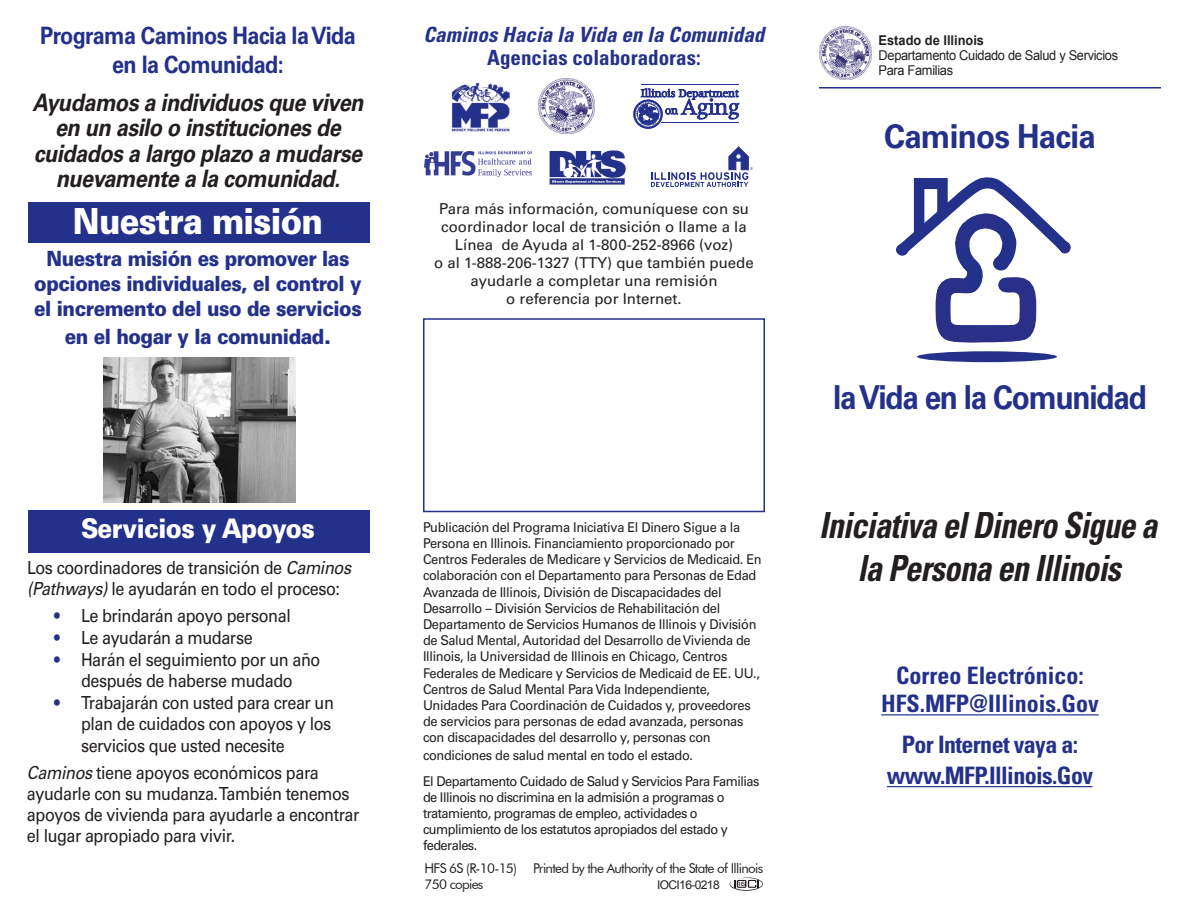
<style>
.page{position:relative;width:1188px;height:918px;background:#fff}
.page>*{position:absolute;margin:0;border:0;box-sizing:border-box;transform-origin:0 0}
.t1{font:italic 700 condensed 36px/43.2px "Univers";letter-spacing:-.02em;color:#231f20;text-align:center;scale:.9 1}
.t2{font:900 36px "Univers";letter-spacing:-.025em;color:#fff;scale:.9 1}
.t3{font:700 33px "Univers";letter-spacing:-.04em;color:#24318b;scale:.9 1}
.t4{font:700 33px "Univers";letter-spacing:-.04em;color:#24318b;scale:.95 1}
.t5{font:900 27px "Univers";letter-spacing:-.025em;color:#fff;scale:.9 1}
.t6{font:italic 700 24px/25.5px "Univers";letter-spacing:-.02em;color:#231f20;text-align:center;scale:.9 1}
.t7{font:700 24px/28.8px "Univers";letter-spacing:-.025em;color:#24318b;text-align:center;scale:.9 1}
.t8{font:700 condensed 24px/28.8px "Univers";color:#24318b;text-align:center}
.t9{font:700 condensed 24px/30.9px "Univers";letter-spacing:-.025em;color:#24318b;text-align:center}
.t10{font:900 21px/25.2px "Univers";letter-spacing:-.025em;color:#24318b;text-align:center;scale:.9 1}
.t11{font:italic 700 condensed 21px "Univers";letter-spacing:.005em;color:#24318b}
.t12{font:700 condensed 21px "Univers";color:#24318b}
.t13{font:18px/21px "Univers";letter-spacing:-.025em;color:#231f20;scale:.9 1}
.t14{font:15px/18px "Univers";color:#231f20;text-align:center}
.t15{font:13.5px/16.4px "Univers";letter-spacing:-.025em;color:#231f20;scale:.95 1}
.t16{font:13.5px/16.2px "Futura BT";letter-spacing:-.05em;color:#231f20}
.t17{font:13.5px/15px "Arial";letter-spacing:-.025em;color:#231f20;scale:.95 1}
.t18{font:700 13.5px "Arial";color:#231f20;scale:.95 1}
.t19{font:12px "Arial";letter-spacing:-.05em;color:#231f20}
.s1{font-size:24px}
.s2{font-style:italic}
.s3{color:#24318b}
</style>
<div class="page">
<img style="left:104px;top:358px;width:192px;height:145px">
<div style="left:28px;top:510px;width:342px;height:42px;background:#24318b"></div>
<div style="left:28px;top:202px;width:342px;height:41px;background:#24318b"></div>
<svg style="left:896px;top:177px;width:174px;height:178px"></svg>
<div style="left:917px;top:351px;width:140px;height:11px;background:#24318b;border-radius:50%"></div>
<hr style="left:881px;top:714px;width:218px;height:1px;background:#24318b">
<hr style="left:887px;top:786px;width:205px;height:1px;background:#24318b">
<svg style="left:651px;top:147px;width:102px;height:40px"></svg>
<hr style="left:641px;top:84px;width:98px;height:1px;background:#24318b">
<svg style="left:634px;top:89px;width:105px;height:39px"></svg>
<img style="left:539px;top:78px;width:55px;height:55px">
<img style="left:549px;top:150px;width:77px;height:35px">
<img style="left:424px;top:151px;width:107px;height:25px">
<img style="left:451px;top:82px;width:59px;height:51px">
<div style="left:423px;top:318px;width:342px;height:194px;border:2px solid #24318b"></div>
<img style="left:819px;top:27px;width:53px;height:52px">
<hr style="left:819px;top:87px;width:342px;height:1px;background:#24318b">
<svg style="left:730px;top:878px;width:33px;height:13px"></svg>
<h3 class="t7" style="left:40px;top:24px;width:353px">Programa Caminos Hacia laVida en la Comunidad:</h3>
<h3 class="t6" style="left:32px;top:92px;width:369px">Ayudamos a individuos que viven en un asilo o instituciones de cuidados a largo plazo a mudarse nuevamente a la comunidad.</h3>
<h1 class="t2" style="left:73px;top:208px;width:279px">Nuestra misión</h1>
<h3 class="t10" style="left:34px;top:248px;width:366px">Nuestra misión es promover las opciones individuales, el control y el incremento del uso de servicios</h3>
<h3 class="t10" style="left:65px;top:326px;width:298px">en el hogar y la comunidad<span class="s1">.</span></h3>
<h3 class="t5" style="left:81px;top:518px;width:261px">Servicios y Apoyos</h3>
<h3 class="t13" style="left:27px;top:559px;width:362px">Los coordinadores de transición de <span class="s2">Caminos (Pathways)</span> le ayudarán en todo el proceso:</h3>
<h3 class="t13" style="left:54px;top:607px;width:265px"><span class="s3">•</span> Le brindarán apoyo personal</h3>
<h3 class="t13" style="left:54px;top:629px;width:222px"><span class="s3">•</span> Le ayudarán a mudarse</h3>
<h3 class="t13" style="left:54px;top:650px;width:298px;line-height:21.6px;text-align:center"><span class="s3">•</span> Harán el seguimiento por un año después de haberse mudado</h3>
<h3 class="t13" style="left:81px;top:693px;width:283px;line-height:21.6px;text-indent:-27px"><span class="s3">•</span> Trabajarán con usted para crear un plan de cuidados con apoyos y los servicios que usted necesite</h3>
<h3 class="t13" style="left:27px;top:764px;width:371px"><span class="s2">Caminos</span> tiene apoyos económicos para ayudarle con su mudanza.También tenemos apoyos de vivienda para ayudarle a encontrar el lugar apropiado para vivir.</h3>
<h3 class="t11" style="left:423px;top:27px;width:343px">Caminos Hacia la Vida en la Comunidad</h3>
<h3 class="t12" style="left:487px;top:50px;width:215px">Agencias colaboradoras:</h3>
<p class="t14" style="left:434px;top:201px;width:321px">Para más información, comuníquese con su coordinador local de transición o llame a la Línea de Ayuda al 1-800-252-8966 (voz)<br>o al 1-888-206-1327 (TTY) que también puede ayudarle a completar una remisión<br>o referencia por Internet.</p>
<p class="t15" style="left:423px;top:520px;width:358px">Publicación del Programa Iniciativa El Dinero Sigue a la Persona en Illinois. Financiamiento proporcionado por Centros Federales de Medicare y Servicios de Medicaid. En colaboración con el Departamento para Personas de Edad Avanzada de Illinois, División de Discapacidades del Desarrollo – División Servicios de Rehabilitación del Departamento de Servicios Humanos de Illinois y División de Salud Mental, Autoridad del Desarrollo deVivienda de Illinois, la Universidad de Illinois en Chicago, Centros Federales de Medicare y Servicios de Medicaid de EE. UU., Centros de Salud Mental ParaVida Independiente, Unidades Para Coordinación de Cuidados y, proveedores de servicios para personas de edad avanzada, personas con discapacidades del desarrollo y, personas con condiciones de salud mental en todo el estado.</p>
<p class="t15" style="left:423px;top:774px;width:356px">El Departamento Cuidado de Salud y Servicios Para Familias de Illinois no discrimina en la admisión a programas o tratamiento, programas de empleo, actividades o cumplimiento de los estatutos apropiados del estado y federales.</p>
<p class="t16" style="left:425px;top:860px;width:340px">HFS 6S (R-10-15) Printed by the Authority of the State of Illinois<br>750 copies</p>
<p class="t19" style="left:657px;top:878px;width:64px">IOCI16-0218</p>
<p class="t18" style="left:879px;top:33px;width:113px">Estado de Illinois</p>
<p class="t17" style="left:879px;top:48px;width:254px">Departamento Cuidado de Salud y Servicios<br>Para Familias</p>
<h2 class="t4" style="left:884px;top:124px;width:224px">Caminos Hacia</h2>
<h2 class="t3" style="left:833px;top:385px;width:350px">laVida en la Comunidad</h2>
<h1 class="t1" style="left:819px;top:507px;width:377px">Iniciativa el Dinero Sigue a la Persona en Illinois</h1>
<h3 class="t8" style="left:881px;top:663px;width:219px">Correo Electrónico:<br>HFS.MFP@Illinois.Gov</h3>
<h3 class="t9" style="left:887px;top:731px;width:208px">Por Internet vaya a: www.MFP.Illinois.Gov</h3>
</div>
